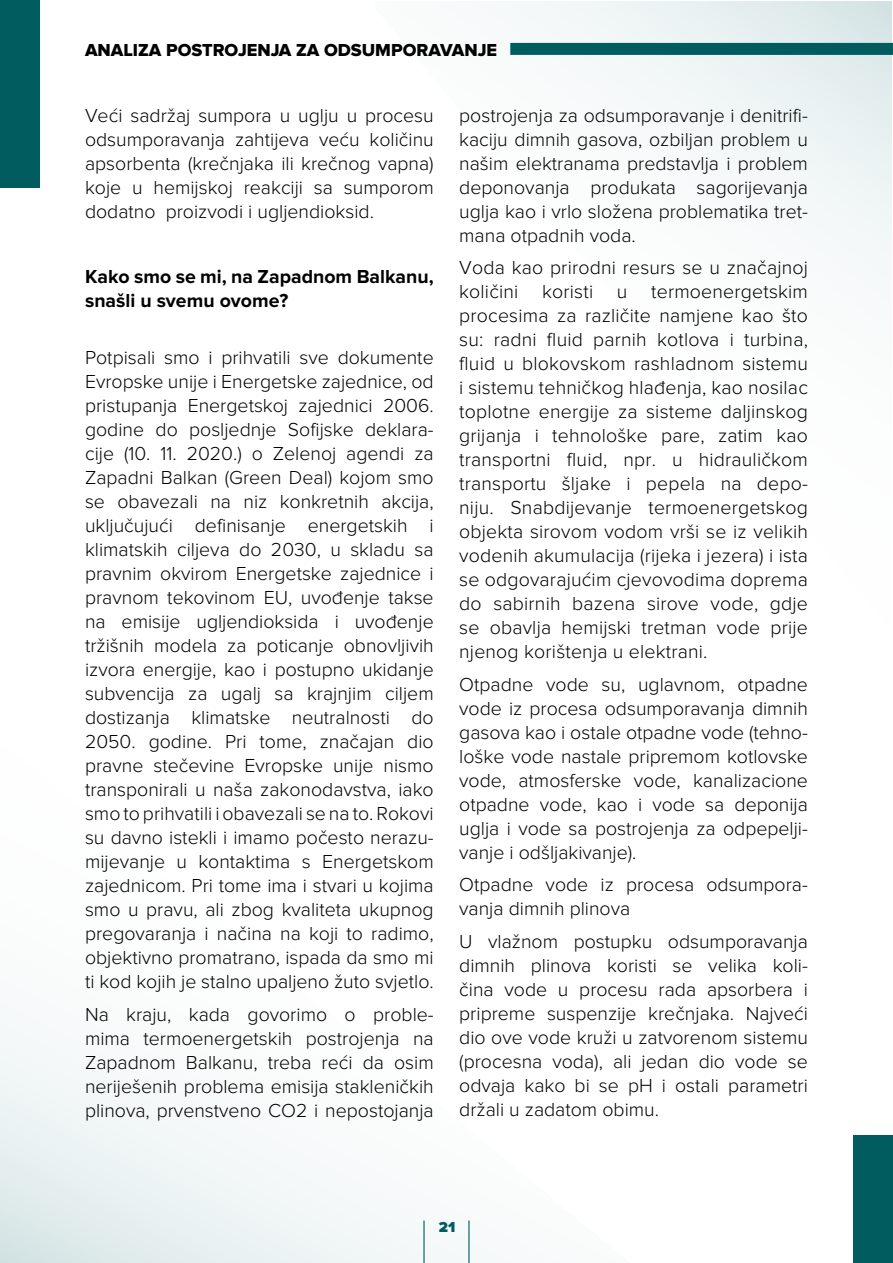
<style>
.page{position:relative;width:893px;height:1263px;background:#fff}
.page>*{position:absolute;margin:0;border:0;box-sizing:border-box;transform-origin:0 0}
.t1{font:300 19.5px/24px "Proxima Nova";color:#000;text-align:justify}
.t2{font:700 19.5px/24px "Proxima Nova";color:#000}
.t3{font:18px "Proxima Nova Extrabld";color:#000}
.t4{font:900 15px "Proxima Nova";color:#005c5f}
</style>
<div class="page">
<svg style="left:510px;top:1px;width:382px;height:272px;fill:#f5f8f9"></svg>
<svg style="left:0;top:1030px;width:457px;height:233px;fill:#f5f8f8"></svg>
<hr style="left:468px;top:1220px;width:2px;height:43px;background:#005c5f">
<hr style="left:423px;top:1220px;width:2px;height:43px;background:#005c5f">
<div style="left:853px;top:1135px;width:40px;height:128px;background:#005c5f"></div>
<div style="left:0;top:0;width:40px;height:188px;background:#005c5f"></div>
<div style="left:510px;top:43px;width:383px;height:12px;background:#005c5f"></div>
<p class="t3" style="left:85px;top:39px;width:414px">ANALIZA POSTROJENJA ZA ODSUMPORAVANJE</p>
<p class="t1" style="left:85px;top:103px;width:350px">Veći sadržaj sumpora u uglju u procesu odsumporavanja zahtijeva veću količinu apsorbenta (krečnjaka ili krečnog vapna) koje u hemijskoj reakciji sa sumporom dodatno proizvodi i ugljendioksid.</p>
<p class="t2" style="left:85px;top:265px;width:350px">Kako smo se mi, na Zapadnom Balkanu, snašli u svemu ovome?</p>
<p class="t1" style="left:85px;top:346px;width:350px">Potpisali smo i prihvatili sve dokumente Evropske unije i Energetske zajednice, od pristupanja Energetskoj zajednici 2006. godine do posljednje Sofijske deklara&shy;cije (10. 11. 2020.) o Zelenoj agendi za Zapadni Balkan (Green Deal) kojom smo se obavezali na niz konkretnih akcija, uključujući definisanje energetskih i klimatskih ciljeva do 2030, u skladu sa pravnim okvirom Energetske zajednice i pravnom tekovinom EU, uvođenje takse na emisije ugljendioksida i uvođenje tržišnih modela za poticanje obnovljivih izvora energije, kao i postupno ukidanje subvencija za ugalj sa krajnjim ciljem dostizanja klimatske neutralnosti do 2050. godine. Pri tome, značajan dio pravne stečevine Evropske unije nismo transponirali u naša zakonodavstva, iako smo to prihvatili i obavezali se na to. Rokovi su davno istekli i imamo počesto nerazu&shy;mijevanje u kontaktima s Energetskom zajednicom. Pri tome ima i stvari u kojima smo u pravu, ali zbog kvaliteta ukupnog pregovaranja i načina na koji to radimo, objektivno promatrano, ispada da smo mi ti kod kojih je stalno upaljeno žuto svjetlo.</p>
<p class="t1" style="left:85px;top:1002px;width:350px">Na kraju, kada govorimo o proble&shy;mima termoenergetskih postrojenja na Zapadnom Balkanu, treba reći da osim neriješenih problema emisija stakleničkih plinova, prvenstveno CO2 i nepostojanja</p>
<p class="t1" style="left:459px;top:103px;width:350px">postrojenja za odsumporavanje i denitrifi&shy;kaciju dimnih gasova, ozbiljan problem u našim elektranama predstavlja i problem deponovanja produkata sagorijevanja uglja kao i vrlo složena problematika tret&shy;mana otpadnih voda.</p>
<p class="t1" style="left:459px;top:256px;width:350px">Voda kao prirodni resurs se u značajnoj količini koristi u termoenergetskim procesima za različite namjene kao što su: radni fluid parnih kotlova i turbina, fluid u blokovskom rashladnom sistemu i sistemu tehničkog hlađenja, kao nosilac toplotne energije za sisteme daljinskog grijanja i tehnološke pare, zatim kao transportni fluid, npr. u hidrauličkom transportu šljake i pepela na depo&shy;niju. Snabdijevanje termoenergetskog objekta sirovom vodom vrši se iz velikih vodenih akumulacija (rijeka i jezera) i ista se odgovarajućim cjevovodima doprema do sabirnih bazena sirove vode, gdje se obavlja hemijski tretman vode prije njenog korištenja u elektrani.</p>
<p class="t1" style="left:459px;top:672px;width:350px">Otpadne vode su, uglavnom, otpadne vode iz procesa odsumporavanja dimnih gasova kao i ostale otpadne vode (tehno&shy;loške vode nastale pripremom kotlovske vode, atmosferske vode, kanalizacione otpadne vode, kao i vode sa deponija uglja i vode sa postrojenja za odpepelji&shy;vanje i odšljakivanje).</p>
<p class="t1" style="left:459px;top:873px;width:350px">Otpadne vode iz procesa odsumpora&shy;vanja dimnih plinova</p>
<p class="t1" style="left:459px;top:929px;width:350px">U vlažnom postupku odsumporavanja dimnih plinova koristi se velika koli&shy;čina vode u procesu rada apsorbera i pripreme suspenzije krečnjaka. Najveći dio ove vode kruži u zatvorenom sistemu (procesna voda), ali jedan dio vode se odvaja kako bi se pH i ostali parametri držali u zadatom obimu.</p>
<p class="t4" style="left:439px;top:1219px;width:18px">21</p>
</div>
